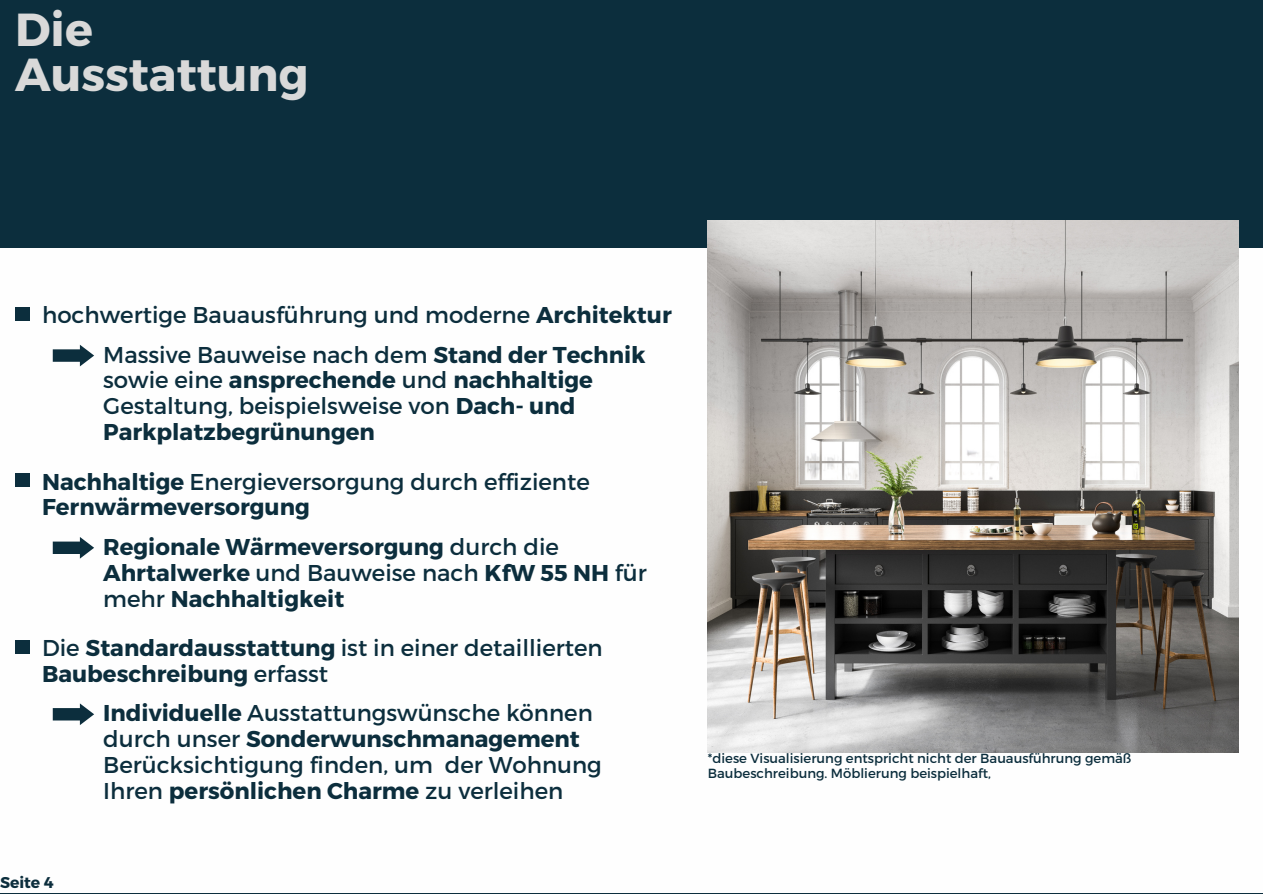
<style>
.page{position:relative;width:1263px;height:894px;background:#fff}
.page>*{position:absolute;margin:0;border:0;box-sizing:border-box;transform-origin:0 0}
.t1{font:700 46.2px/44.7px "Montserrat";color:#d9d9d9}
.t2{font:22.8px/25.8px "Montserrat";color:#0c2e3d}
.t3{font:700 22.8px/25.8px "Montserrat";color:#0c2e3d}
.t4{font:700 15.6px "Montserrat";color:#0c2e3d}
.t5{font:13.2px/14.4px "Montserrat";color:#0c2e3d}
.s1{font-weight:700}
.s2{font-weight:400}
</style>
<div class="page">
<div style="left:0;top:0;width:1263px;height:893px;background:#0c2e3d"></div>
<div style="left:0;top:248px;width:1263px;height:644px;background:#fefefe"></div>
<img style="left:708px;top:221px;width:531px;height:530px">
<div style="left:15px;top:307px;width:15px;height:13px;background:#0c2e3d"></div>
<svg style="left:53px;top:345px;width:41px;height:21px"></svg>
<div style="left:15px;top:473px;width:15px;height:14px;background:#0c2e3d"></div>
<svg style="left:53px;top:537px;width:41px;height:21px"></svg>
<div style="left:15px;top:639px;width:15px;height:14px;background:#0c2e3d"></div>
<svg style="left:53px;top:703px;width:41px;height:22px"></svg>
<h1 class="t1" style="left:15px;top:5px;width:295px">Die<br>Ausstattung</h1>
<p class="t2" style="left:103px;top:294px;width:570px;line-height:39.5px;text-indent:-61px">hochwertige Bauausführung und moderne <span class="s1">Architektur<br></span>Massive Bauweise nach dem <span class="s1">Stand der Technik</span></p>
<p class="t3" style="left:103px;top:366px;width:491px"><span class="s2">sowie eine</span> ansprechende <span class="s2">und</span> nachhaltige<br><span class="s2">Gestaltung, beispielsweise von</span> Dach- und<br>Parkplatzbegrünungen</p>
<p class="t2" style="left:42px;top:467px;width:549px"><span class="s1">Nachhaltige</span> Energieversorgung durch effiziente<br><span class="s1">Fernwärmeversorgung</span></p>
<p class="t3" style="left:103px;top:532px;width:545px">Regionale Wärmeversorgung <span class="s2">durch die<br></span>Ahrtalwerke <span class="s2">und Bauweise nach</span> KfW 55 NH <span class="s2">für mehr</span> Nachhaltigkeit</p>
<p class="t3" style="left:42px;top:633px;width:562px"><span class="s2">Die</span> Standardausstattung <span class="s2">ist in einer detaillierten<br></span>Baubeschreibung <span class="s2">erfasst</span></p>
<p class="t2" style="left:103px;top:699px;width:500px"><span class="s1">Individuelle</span> Ausstattungswünsche können durch unser <span class="s1">Sonderwunschmanagement </span>Berücksichtigung finden, um der Wohnung Ihren <span class="s1">persönlichen Charme</span> zu verleihen</p>
<p class="t4" style="left:0;top:871px;width:55px">Seite 4</p>
<p class="t5" style="left:708px;top:750px;width:425px">*diese Visualisierung entspricht nicht der Bauausführung gemäß<br>Baubeschreibung. Möblierung beispielhaft,</p>
</div>
